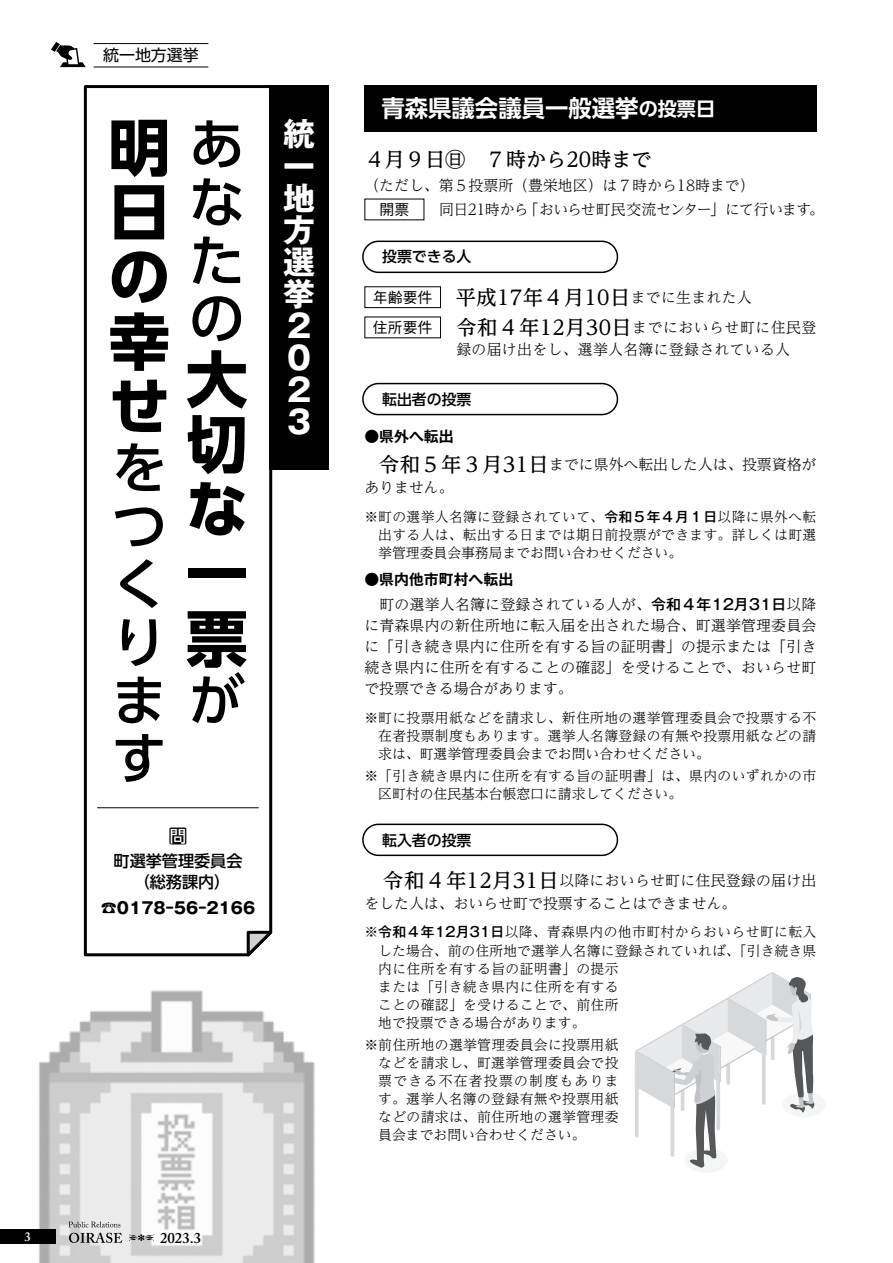
<style>
.page{position:relative;width:893px;height:1263px;background:#fff}
.page>*{position:absolute;margin:0;border:0;box-sizing:border-box;transform-origin:0 0}
.t1{font:700 61.65px/64.8px "UD Shin Go Pr 6";color:#000;text-align:justify}
.t2{font:500 55.35px/58.1px "UD Shin Go Pr 6";color:#000;text-align:justify}
.t3{font:700 31.95px/32px "Gothic MB101 Pr 6";color:#fff;text-align:justify}
.t4{font:700 23.4px "UD Shin Go Pr 6 De";color:#fff}
.t5{font:500 20.25px "UD Reimin Pr 6";letter-spacing:.02em;color:#000}
.t6{font:500 20.25px "UD Reimin Pr 6";color:#000}
.t7{font:500 18.45px "UD Shin Go Pr 6";color:#000}
.t8{font:500 16.05px/21.1px "UD Shin Go Pr 6";color:#000;text-align:center}
.t9{font:700 16.05px "Gothic MB101 Pr 6";color:#000}
.t10{font:15.9px "UD Shin Go Pr 6";color:#000}
.t11{font:300 14.85px/21px "UD Reimin Pr 6";color:#000;text-align:justify}
.t12{font:300 14.85px "UD Reimin Pr 6";letter-spacing:-.04em;color:#000}
.t13{font:300 14.85px "UD Reimin Pr 6";letter-spacing:.02em;color:#000}
.t14{font:500 14.85px "UD Shin Go Pr 6";color:#000}
.t15{font:700 14.85px "Gothic MB101 Pr 6 De";color:#000}
.t16{font:300 14.85px "UD Reimin Pr 6";letter-spacing:.035em;color:#000}
.t17{font:500 14.85px "Gothic BBB Pr 6";color:#000}
.t18{font:600 14.85px "Adobe Caslon Pro";color:#000}
.t19{font:300 13.8px/18px "UD Reimin Pr 6";letter-spacing:.025em;color:#000;text-align:justify}
.t20{font:600 12.75px "Adobe Caslon Pro";color:#fff}
.s1{font-size:19.2px}
.s2{font-family:"Gothic BBB Pr 6";font-weight:500}
.s3{font-weight:500;font-size:20.25px}
.s4{font-family:"Gothic MB101 Pr 6";font-weight:500}
</style>
<div class="page">
<svg style="left:51px;top:42px;width:35px;height:25px"></svg>
<img style="left:11px;top:990px;width:304px;height:273px">
<svg style="left:83px;top:85px;width:190px;height:872px"></svg>
<svg style="left:245px;top:928px;width:28px;height:29px"></svg>
<div style="left:269px;top:85px;width:60px;height:385px;background:#000"></div>
<div style="left:362px;top:241px;width:256px;height:32px;border:1px solid #000;border-radius:15px"></div>
<div style="left:362px;top:383px;width:256px;height:32px;border:1px solid #000;border-radius:15px"></div>
<div style="left:362px;top:824px;width:256px;height:32px;border:1px solid #000;border-radius:15px"></div>
<div style="left:364px;top:286px;width:77px;height:22px;border:1px solid #000"></div>
<div style="left:364px;top:85px;width:452px;height:47px;background:#000"></div>
<hr style="left:97px;top:807px;width:162px;height:1px;background:#000">
<svg style="left:635px;top:972px;width:190px;height:200px"></svg>
<svg style="left:68px;top:1221px;width:54px;height:22px"></svg>
<svg style="left:129px;top:1234px;width:24px;height:7px"></svg>
<div style="left:0;top:1229px;width:55px;height:14px;background:#000"></div>
<hr style="left:94px;top:43px;width:114px;height:1px;background:#000">
<hr style="left:94px;top:67px;width:114px;height:1px;background:#000">
<p class="t20" style="left:24px;top:1229px;width:8px">3</p>
<p class="t10" style="left:103px;top:42px;width:97px">統一地方選挙</p>
<h1 class="t1" style="left:108px;top:113px;width:61px">明日の幸せ</h1>
<h2 class="t2" style="left:112px;top:437px;width:53px">をつくります</h2>
<h2 class="t2" style="left:189px;top:114px;width:54px">あなたの</h2>
<h1 class="t1" style="left:186px;top:345px;width:63px">大切な一票</h1>
<h2 class="t2" style="left:189px;top:669px;width:57px">が</h2>
<h3 class="t7" style="left:169px;top:821px;width:20px">問</h3>
<p class="t8" style="left:114px;top:850px;width:130px">町選挙管理委員会（総務課内(</p>
<p class="t9" style="left:101px;top:894px;width:156px">☎0178-56-2166</p>
<h3 class="t3" style="left:283px;top:117px;width:33px">統一地方選挙</h3>
<h3 class="t3" style="left:283px;top:309px;width:28px">２<br>０<br>２<br>３</h3>
<p class="t18" style="left:160px;top:1229px;width:43px">2023.3</p>
<h3 class="t4" style="left:381px;top:89px;width:335px">青森県議会議員一般選挙<span class="s1">の投票日</span></h3>
<h3 class="t6" style="left:364px;top:143px;width:289px">４月９日㊐　７時から20時まで</h3>
<p class="t11" style="left:364px;top:174px;width:392px">（ただし、第５投票所（豊栄地区）は７時から18時まで(</p>
<p class="t12" style="left:524px;top:198px;width:289px">「おいらせ町民交流センター」にて行います</p>
<p class="t12" style="left:379px;top:198px;width:151px"><span class="s2">開票　</span>　同日21時から</p>
<p class="t11" style="left:809px;top:199px;width:16px">。</p>
<p class="t14" style="left:382px;top:245px;width:91px">投票できる人</p>
<p class="t17" style="left:373px;top:285px;width:76px">年齢要件　</p>
<p class="t17" style="left:373px;top:316px;width:61px">住所要件</p>
<h3 class="t5" style="left:456px;top:281px;width:155px">平成17年４月10</h3>
<p class="t13" style="left:610px;top:285px;width:143px"><span class="s3">日</span>までに生まれた人</p>
<h3 class="t5" style="left:456px;top:311px;width:156px">令和４年12月30</h3>
<p class="t16" style="left:611px;top:315px;width:206px"><span class="s3">日</span>までにおいらせ町に住民登</p>
<p class="t13" style="left:456px;top:337px;width:335px">録の届け出をし、選挙人名簿に登録されている人</p>
<p class="t14" style="left:382px;top:387px;width:91px">転出者の投票</p>
<p class="t15" style="left:364px;top:424px;width:91px">●県外へ転出</p>
<h3 class="t5" style="left:379px;top:448px;width:150px">令和５年３月31</h3>
<p class="t11" style="left:364px;top:476px;width:91px">ありません。</p>
<p class="t19" style="left:378px;top:507px;width:440px;text-indent:-14px">※町の選挙人名簿に登録されていて、<span class="s4">令和５年４月１日</span>以降に県外へ転出する人は、転出する日までは期日前投票ができます。詳しくは町選挙管理委員会事務局までお問い合わせください。</p>
<p class="t15" style="left:364px;top:567px;width:150px">●県内他市町村へ転出</p>
<p class="t11" style="left:364px;top:594px;width:454px">　町の選挙人名簿に登録されている人が、<span class="s4">令和４年12月31日</span>以降に青森県内の新住所地に転入届を出された場合、町選挙管理委員会に「引き続き県内に住所を有する旨の証明書」の提示または「引き続き県内に住所を有することの確認」を受けることで、おいらせ町で投票できる場合があります。</p>
<p class="t19" style="left:378px;top:708px;width:440px;text-indent:-14px">※町に投票用紙などを請求し、新住所地の選挙管理委員会で投票する不在者投票制度もあります。選挙人名簿登録の有無や投票用紙などの請求は、町選挙管理委員会までお問い合わせください。</p>
<p class="t19" style="left:378px;top:766px;width:440px;text-indent:-14px">※「引き続き県内に住所を有する旨の証明書」は、県内のいずれかの市区町村の住民基本台帳窓口に請求してください。</p>
<p class="t11" style="left:528px;top:454px;width:289px"><span class="s3">日</span>までに県外へ転出した人は、投票資格が</p>
<p class="t14" style="left:382px;top:828px;width:91px">転入者の投票</p>
<h3 class="t5" style="left:383px;top:864px;width:156px">令和４年12月31</h3>
<p class="t11" style="left:364px;top:892px;width:374px">をした人は、おいらせ町で投票することはできません。</p>
<p class="t19" style="left:378px;top:923px;width:440px;text-align:left;text-indent:-14px">※<span class="s4">令和４年12月31日</span>以降、青森県内の他市町村からおいらせ町に転入した場合、前の住所地で選挙人名簿に登録されていれば、「引き続き県内に住所を有する旨の証明書」の提示<br>または「引き続き県内に住所を有する<br>ことの確認」を受けることで、前住所<br>地で投票できる場合があります。</p>
<p class="t19" style="left:378px;top:1035px;width:242px;text-indent:-14px">※前住所地の選挙管理委員会に投票用紙などを請求し、町選挙管理委員会で投票できる不在者投票の制度もあります。選挙人名簿の登録有無や投票用紙などの請求は、前住所地の選挙管理委員会までお問い合わせください。</p>
<p class="t11" style="left:538px;top:869px;width:279px"><span class="s3">日</span>以降においらせ町に住民登録の届け出</p>
</div>
